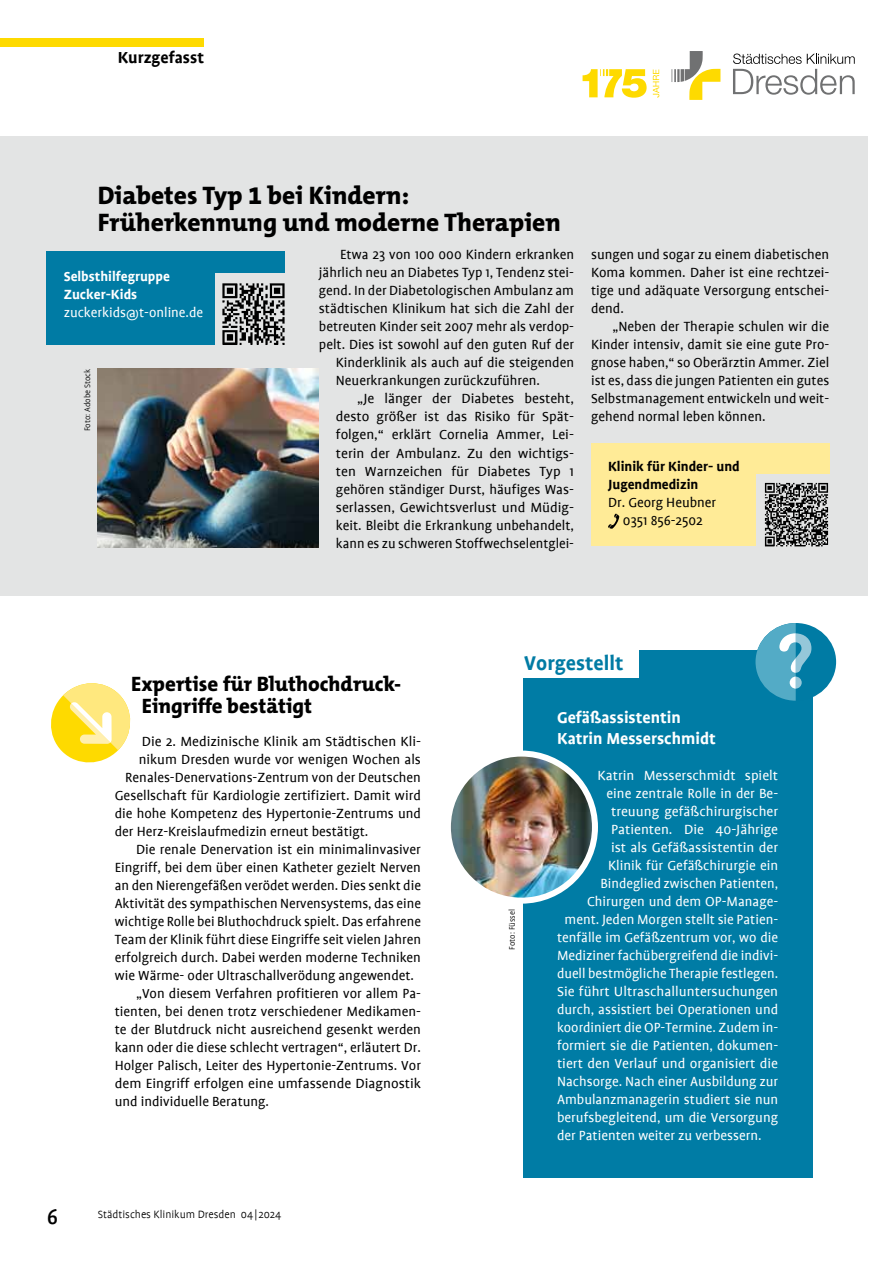
<style>
.page{position:relative;width:893px;height:1263px;background:#fff}
.page>*{position:absolute;margin:0;border:0;box-sizing:border-box;transform-origin:0 0}
.t1{font:800 25.5px/27px "The Mix B8";color:#000}
.t2{font:500 24px "Profile";color:#000}
.t3{font:700 22.5px "Profile";color:#007ba4}
.t4{font:800 21px/22.5px "The Mix B8";color:#000}
.t5{font:700 18px/21px "Profile";color:#fff}
.t6{font:700 18px "Profile";color:#000}
.t7{font:15px/18px "Profile";color:#000;text-align:justify}
.t8{font:15px "Profile";color:#fff}
.t9{font:700 15px/18px "Profile";color:#000}
.t10{font:700 15px/18px "Profile";color:#fff}
.t11{font:300 12px "Profile";color:#000}
.t12{font:300 9px "Profile";color:#000}
</style>
<div class="page">
<div style="left:0;top:38px;width:204px;height:9px;background:#feda00"></div>
<div style="left:0;top:136px;width:867px;height:459px;background:#e3e4e4"></div>
<svg style="left:733px;top:54px;width:122px;height:41px"></svg>
<svg style="left:672px;top:51px;width:48px;height:49px"></svg>
<svg style="left:653px;top:69px;width:6px;height:28px"></svg>
<svg style="left:583px;top:69px;width:64px;height:29px"></svg>
<img style="left:98px;top:369px;width:221px;height:178px">
<div style="left:523px;top:651px;width:289px;height:527px;background:#007ca5"></div>
<div style="left:511px;top:648px;width:128px;height:30px;background:#fff"></div>
<img style="left:448px;top:753px;width:147px;height:148px;border-radius:74px">
<div style="left:445px;top:750px;width:153px;height:154px;border:6px solid #fff;border-radius:50%"></div>
<div style="left:47px;top:252px;width:238px;height:93px;background:#007ba4"></div>
<div style="left:216px;top:274px;width:76px;height:76px;background:#e3e4e4"></div>
<img style="left:222px;top:283px;width:63px;height:62px">
<div style="left:591px;top:443px;width:238px;height:102px;background:#ffeb97"></div>
<svg style="left:608px;top:514px;width:11px;height:15px"></svg>
<div style="left:756px;top:474px;width:77px;height:77px;background:#e3e4e4"></div>
<img style="left:764px;top:482px;width:65px;height:65px">
<div style="left:755px;top:623px;width:81px;height:78px;background:#007ba4;border-radius:50%"></div>
<svg style="left:755px;top:623px;width:56px;height:78px"></svg>
<svg style="left:51px;top:683px;width:80px;height:80px"></svg>
<p class="t6" style="left:118px;top:48px;width:88px">Kurzgefasst</p>
<h1 class="t1" style="left:98px;top:182px;width:464px">Diabetes Typ 1 bei Kindern:<br>Früherkennung und moderne Therapien</h1>
<p class="t10" style="left:64px;top:268px;width:108px">Selbsthilfegruppe<br>Zucker-Kids</p>
<p class="t8" style="left:64px;top:305px;width:141px">zuckerkids@t-online.de</p>
<p class="t12" style="left:83px;top:431px;width:64px;rotate:-90deg">Foto: Adobe Stock</p>
<p class="t7" style="left:340px;top:246px;width:235px">Etwa 23 von 100 000 Kindern erkranken</p>
<p class="t7" style="left:319px;top:264px;width:257px">jährlich neu an Diabetes Typ 1, Tendenz stei-</p>
<p class="t7" style="left:319px;top:282px;width:257px">gend. In der Diabetologischen Ambulanz am</p>
<p class="t7" style="left:319px;top:300px;width:257px">städtischen Klinikum hat sich die Zahl der</p>
<p class="t7" style="left:319px;top:318px;width:257px">betreuten Kinder seit 2007 mehr als verdop-</p>
<p class="t7" style="left:319px;top:336px;width:257px">pelt. Dies ist sowohl auf den guten Ruf der</p>
<p class="t7" style="left:336px;top:354px;width:240px">Kinderklinik als auch auf die steigenden</p>
<p class="t7" style="left:336px;top:372px;width:206px">Neuerkrankungen zurückzuführen.</p>
<p class="t7" style="left:357px;top:390px;width:218px">„Je länger der Diabetes besteht,</p>
<p class="t7" style="left:336px;top:408px;width:240px">desto größer ist das Risiko für Spät-</p>
<p class="t7" style="left:336px;top:426px;width:240px">folgen,“ erklärt Cornelia Ammer, Lei-</p>
<p class="t7" style="left:336px;top:444px;width:240px">terin der Ambulanz. Zu den wichtigs-</p>
<p class="t7" style="left:336px;top:462px;width:240px">ten Warnzeichen für Diabetes Typ 1</p>
<p class="t7" style="left:336px;top:480px;width:240px">gehören ständiger Durst, häufiges Was-</p>
<p class="t7" style="left:336px;top:498px;width:240px">serlassen, Gewichtsverlust und Müdig-</p>
<p class="t7" style="left:336px;top:516px;width:240px">keit. Bleibt die Erkrankung unbehandelt,</p>
<p class="t7" style="left:336px;top:534px;width:240px">kann es zu schweren Stoffwechselentglei-</p>
<p class="t7" style="left:591px;top:246px;width:240px">sungen und sogar zu einem diabetischen Koma kommen. Daher ist eine rechtzei&shy;tige und adäquate Versorgung entschei&shy;dend.</p>
<p class="t7" style="left:591px;top:318px;width:240px;text-indent:21px">„Neben der Therapie schulen wir die Kinder intensiv, damit sie eine gute Pro&shy;gnose haben,“ so Oberärztin Ammer. Ziel ist es, dass die jungen Patienten ein gutes Selbstmanagement entwickeln und weit&shy;gehend normal leben können.</p>
<p class="t9" style="left:608px;top:457px;width:133px">Klinik für Kinder- und<br>Jugendmedizin</p>
<p class="t7" style="left:608px;top:493px;width:110px;text-align:center">Dr. Georg Heubner<br>0351 856-2502</p>
<h2 class="t2" style="left:47px;top:1204px;width:13px">6</h2>
<h3 class="t4" style="left:142px;top:673px;width:261px;text-indent:-10px">Expertise für Bluthochdruck-<br>Eingriffe bestätigt</h3>
<p class="t7" style="left:142px;top:732px;width:281px">Die 2. Medizinische Klinik am Städtischen Kli-</p>
<p class="t7" style="left:139px;top:750px;width:284px">nikum Dresden wurde vor wenigen Wochen als</p>
<p class="t7" style="left:125px;top:768px;width:297px">Renales-Denervations-Zentrum von der Deutschen</p>
<p class="t7" style="left:115px;top:786px;width:308px">Gesellschaft für Kardiologie zertifiziert. Damit wird</p>
<p class="t7" style="left:115px;top:804px;width:308px">die hohe Kompetenz des Hypertonie-Zentrums und</p>
<p class="t7" style="left:115px;top:822px;width:255px">der Herz-Kreislaufmedizin erneut bestätigt.</p>
<p class="t7" style="left:136px;top:840px;width:286px">Die renale Denervation ist ein minimalinvasiver</p>
<p class="t7" style="left:115px;top:858px;width:308px">Eingriff, bei dem über einen Katheter gezielt Nerven</p>
<p class="t7" style="left:115px;top:876px;width:308px">an den Nierengefäßen verödet werden. Dies senkt die</p>
<p class="t7" style="left:115px;top:894px;width:308px">Aktivität des sympathischen Nervensystems, das eine</p>
<p class="t7" style="left:115px;top:912px;width:308px">wichtige Rolle bei Bluthochdruck spielt. Das erfahrene</p>
<p class="t7" style="left:115px;top:930px;width:308px">Team der Klinik führt diese Eingriffe seit vielen Jahren</p>
<p class="t7" style="left:115px;top:948px;width:308px">erfolgreich durch. Dabei werden moderne Techniken</p>
<p class="t7" style="left:115px;top:966px;width:301px">wie Wärme- oder Ultraschallverödung angewendet.</p>
<p class="t7" style="left:136px;top:984px;width:286px">„Von diesem Verfahren profitieren vor allem Pa-</p>
<p class="t7" style="left:115px;top:1002px;width:308px">tienten, bei denen trotz verschiedener Medikamen-</p>
<p class="t7" style="left:115px;top:1020px;width:308px">te der Blutdruck nicht ausreichend gesenkt werden</p>
<p class="t7" style="left:115px;top:1038px;width:308px">kann oder die diese schlecht vertragen“, erläutert Dr.</p>
<p class="t7" style="left:115px;top:1056px;width:308px">Holger Palisch, Leiter des Hypertonie-Zentrums. Vor</p>
<p class="t7" style="left:115px;top:1074px;width:308px">dem Eingriff erfolgen eine umfassende Diagnostik</p>
<p class="t7" style="left:115px;top:1092px;width:156px">und individuelle Beratung.</p>
<p class="t11" style="left:98px;top:1208px;width:185px">Städtisches Klinikum Dresden 04|2024</p>
<h3 class="t3" style="left:524px;top:651px;width:101px">Vorgestellt</h3>
<p class="t12" style="left:508px;top:950px;width:42px;rotate:-90deg">Foto: Füssel</p>
<p class="t5" style="left:557px;top:707px;width:160px">Gefäßassistentin<br>Katrin Messerschmidt</p>
<p class="t8" style="left:598px;top:768px;width:182px">Katrin Messerschmidt spielt</p>
<p class="t8" style="left:607px;top:786px;width:173px">eine zentrale Rolle in der Be-</p>
<p class="t8" style="left:611px;top:804px;width:169px">treuung gefäßchirurgischer</p>
<p class="t8" style="left:611px;top:822px;width:169px">Patienten. Die 40-Jährige</p>
<p class="t8" style="left:611px;top:840px;width:169px">ist als Gefäßassistentin der</p>
<p class="t8" style="left:608px;top:858px;width:172px">Klinik für Gefäßchirurgie ein</p>
<p class="t8" style="left:601px;top:876px;width:179px">Bindeglied zwischen Patienten,</p>
<p class="t8" style="left:587px;top:894px;width:193px">Chirurgen und dem OP-Manage-</p>
<p class="t8" style="left:565px;top:912px;width:215px">ment. Jeden Morgen stellt sie Patien-</p>
<p class="t8" style="left:557px;top:930px;width:223px">tenfälle im Gefäßzentrum vor, wo die</p>
<p class="t8" style="left:557px;top:948px;width:223px">Mediziner fachübergreifend die indivi-</p>
<p class="t8" style="left:557px;top:966px;width:223px">duell bestmögliche Therapie festlegen.</p>
<p class="t8" style="left:557px;top:984px;width:223px">Sie führt Ultraschalluntersuchungen</p>
<p class="t8" style="left:557px;top:1002px;width:223px">durch, assistiert bei Operationen und</p>
<p class="t8" style="left:557px;top:1020px;width:223px">koordiniert die OP-Termine. Zudem in-</p>
<p class="t8" style="left:557px;top:1038px;width:223px">formiert sie die Patienten, dokumen-</p>
<p class="t8" style="left:557px;top:1056px;width:223px">tiert den Verlauf und organisiert die</p>
<p class="t8" style="left:557px;top:1074px;width:223px">Nachsorge. Nach einer Ausbildung zur</p>
<p class="t8" style="left:557px;top:1092px;width:223px">Ambulanzmanagerin studiert sie nun</p>
<p class="t8" style="left:557px;top:1110px;width:223px">berufsbegleitend, um die Versorgung</p>
<p class="t8" style="left:557px;top:1128px;width:206px">der Patienten weiter zu verbessern.</p>
</div>
